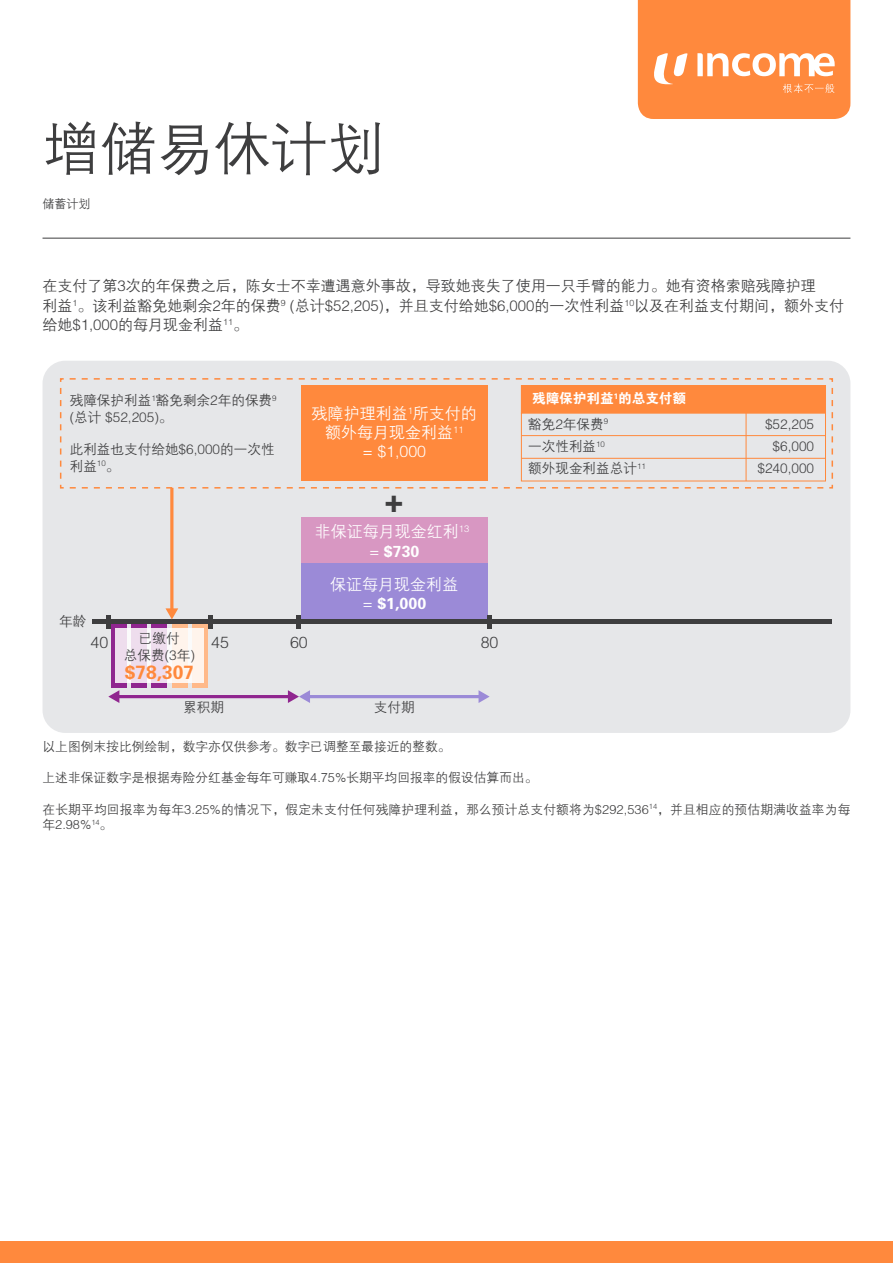
<style>
.page{position:relative;width:893px;height:1263px;background:#fff}
.page>*{position:absolute;margin:0;border:0;box-sizing:border-box;transform-origin:0 0}
.t1{font:57px "FZZDXJW GB1 0";color:#3e3e3f}
.t2{font:33.6px "FZDHTJW GB1 0";color:#3e3e3f}
.t3{font:19.2px "FZDHTJW GB1 0";color:#ff893d}
.t4{font:16.05px/19.2px "FZZDXJW GB1 0";color:#fff;text-align:center}
.t5{font:16.05px "FZDHTJW GB1 0";color:#fff}
.t6{font:16.05px "FZZDXJW GB1 0";color:#3e3e3f}
.t7{font:15px/19.5px "FZZDXJW GB1 0";color:#3e3e3f}
.t8{font:13.65px/16.4px "FZZDXJW GB1 0";color:#3e3e3f}
.t9{font:13.65px "FZDHTJW GB1 0";color:#fff}
.t10{font:12.75px/15.3px "FZZDXJW GB1 0";color:#3e3e3f}
.t11{font:12px "FZZDXJW GB1 0";color:#3e3e3f}
.s1{font-family:"FZZDXJW GB1 0"}
</style>
<div class="page">
<div style="left:0;top:1242px;width:893px;height:21px;background:#ff893d"></div>
<hr style="left:43px;top:238px;width:807px;height:1px;background:#3e3e3f">
<div style="left:43px;top:361px;width:807px;height:372px;background:#e6e7e9;border-radius:23px"></div>
<svg style="left:59px;top:378px;width:775px;height:111px"></svg>
<div style="left:301px;top:563px;width:186px;height:59px;background:#9b8ad7"></div>
<div style="left:106px;top:615px;width:5px;height:13px;background:#3e3e3f"></div>
<div style="left:208px;top:615px;width:5px;height:13px;background:#3e3e3f"></div>
<hr style="left:297px;top:615px;width:4px;height:13px;background:#3e3e3f">
<div style="left:487px;top:615px;width:5px;height:13px;background:#3e3e3f"></div>
<div style="left:301px;top:517px;width:186px;height:46px;background:#d897c2"></div>
<div style="left:301px;top:386px;width:186px;height:95px;background:#ff893d"></div>
<div style="left:92px;top:619px;width:740px;height:5px;background:#3e3e3f"></div>
<div style="left:521px;top:386px;width:304px;height:27px;background:#ff893d"></div>
<div style="left:521px;top:385px;width:305px;height:28px;border:1px solid #ff893d"></div>
<div style="left:521px;top:412px;width:305px;height:69px;border:1px solid #ff893d"></div>
<hr style="left:521px;top:435px;width:304px;height:1px;background:#ff893d">
<hr style="left:521px;top:458px;width:304px;height:1px;background:#ff893d">
<hr style="left:746px;top:413px;width:1px;height:68px;background:#ff893d">
<hr style="left:118px;top:695px;width:172px;height:3px;background:#90268f">
<svg style="left:108px;top:690px;width:11px;height:13px"></svg>
<hr style="left:308px;top:695px;width:172px;height:3px;background:#9b8ad7">
<svg style="left:288px;top:690px;width:22px;height:13px"></svg>
<svg style="left:479px;top:690px;width:11px;height:13px"></svg>
<hr style="left:170px;top:488px;width:3px;height:122px;background:#ff893d">
<svg style="left:165px;top:608px;width:13px;height:11px"></svg>
<div style="left:111px;top:624px;width:15px;height:63px;background:#90268f"></div>
<div style="left:131px;top:624px;width:16px;height:63px;background:#90268f"></div>
<div style="left:151px;top:624px;width:16px;height:63px;background:#90268f"></div>
<div style="left:172px;top:624px;width:16px;height:63px;background:#ffb989"></div>
<div style="left:192px;top:624px;width:16px;height:63px;background:#ffb989"></div>
<svg style="left:115px;top:628px;width:89px;height:55px;background:#f5e9ef"></svg>
<svg style="left:638px;top:0;width:212px;height:119px;background:#ff934e"></svg>
<h1 class="t1" style="left:43px;top:118px;width:344px">增储易休计划</h1>
<p class="t11" style="left:43px;top:198px;width:49px">储蓄计划</p>
<p class="t7" style="left:43px;top:277px;width:803px">在支付了第3次的年保费之后，陈女士不幸遭遇意外事故，导致她丧失了使用一只手臂的能力。她有资格索赔残障护理<br>利益<sup>1</sup>。该利益豁免她剩余2年的保费<sup>9</sup> (总计$52,205)，并且支付给她$6,000的一次性利益<sup>10</sup>以及在利益支付期间，额外支付给她$1,000的每月现金利益<sup>11</sup>。</p>
<p class="t8" style="left:70px;top:393px;width:208px">残障保护利益<sup>1</sup>豁免剩余2年的保费<sup>9 </sup>(总计 $52,205)。</p>
<p class="t8" style="left:70px;top:442px;width:206px">此利益也支付给她$6,000的一次性利益<sup>10</sup>。</p>
<p class="t8" style="left:59px;top:614px;width:29px">年龄</p>
<p class="t8" style="left:124px;top:631px;width:73px;text-align:center">已缴付<br>总保费(3年)</p>
<h3 class="t3" style="left:125px;top:662px;width:71px">$78,307</h3>
<p class="t6" style="left:91px;top:633px;width:19px">40</p>
<p class="t6" style="left:211px;top:633px;width:19px">45</p>
<p class="t4" style="left:312px;top:404px;width:167px">残障护理利益<sup>1</sup>所支付的额外每月现金利益<sup>11<br></sup>= $1,000</p>
<h2 class="t2" style="left:384px;top:482px;width:21px">+</h2>
<p class="t4" style="left:315px;top:523px;width:156px">非保证每月现金红利<sup>13</sup></p>
<p class="t5" style="left:369px;top:542px;width:52px"><span class="s1">=</span> $730</p>
<p class="t4" style="left:330px;top:575px;width:130px">保证每月现金利益</p>
<p class="t5" style="left:362px;top:594px;width:65px"><span class="s1">=</span> $1,000</p>
<p class="t6" style="left:290px;top:633px;width:19px">60</p>
<p class="t6" style="left:481px;top:633px;width:19px">80</p>
<p class="t8" style="left:183px;top:700px;width:42px">累积期</p>
<p class="t8" style="left:374px;top:700px;width:42px">支付期</p>
<p class="t9" style="left:532px;top:391px;width:156px">残障保护利益<sup>1</sup>的总支付额</p>
<p class="t8" style="left:528px;top:416px;width:82px">豁免2年保费<sup>9</sup></p>
<p class="t8" style="left:765px;top:416px;width:51px">$52,205</p>
<p class="t8" style="left:528px;top:439px;width:78px">一次性利益<sup>10</sup></p>
<p class="t8" style="left:773px;top:439px;width:43px">$6,000</p>
<p class="t8" style="left:528px;top:461px;width:119px">额外现金利益总计<sup>11</sup></p>
<p class="t8" style="left:757px;top:461px;width:58px">$240,000</p>
<p class="t10" style="left:43px;top:739px;width:409px">以上图例末按比例绘制，数字亦仅供参考。数字已调整至最接近的整数。</p>
<p class="t10" style="left:43px;top:770px;width:497px">上述非保证数字是根据寿险分红基金每年可赚取4.75%长期平均回报率的假设估算而出。</p>
<p class="t10" style="left:43px;top:802px;width:809px">在长期平均回报率为每年3.25%的情况下，假定未支付任何残障护理利益，那么预计总支付额将为$292,536<sup>14</sup>，并且相应的预估期满收益率为每年2.98%<sup>14</sup>。</p>
</div>
